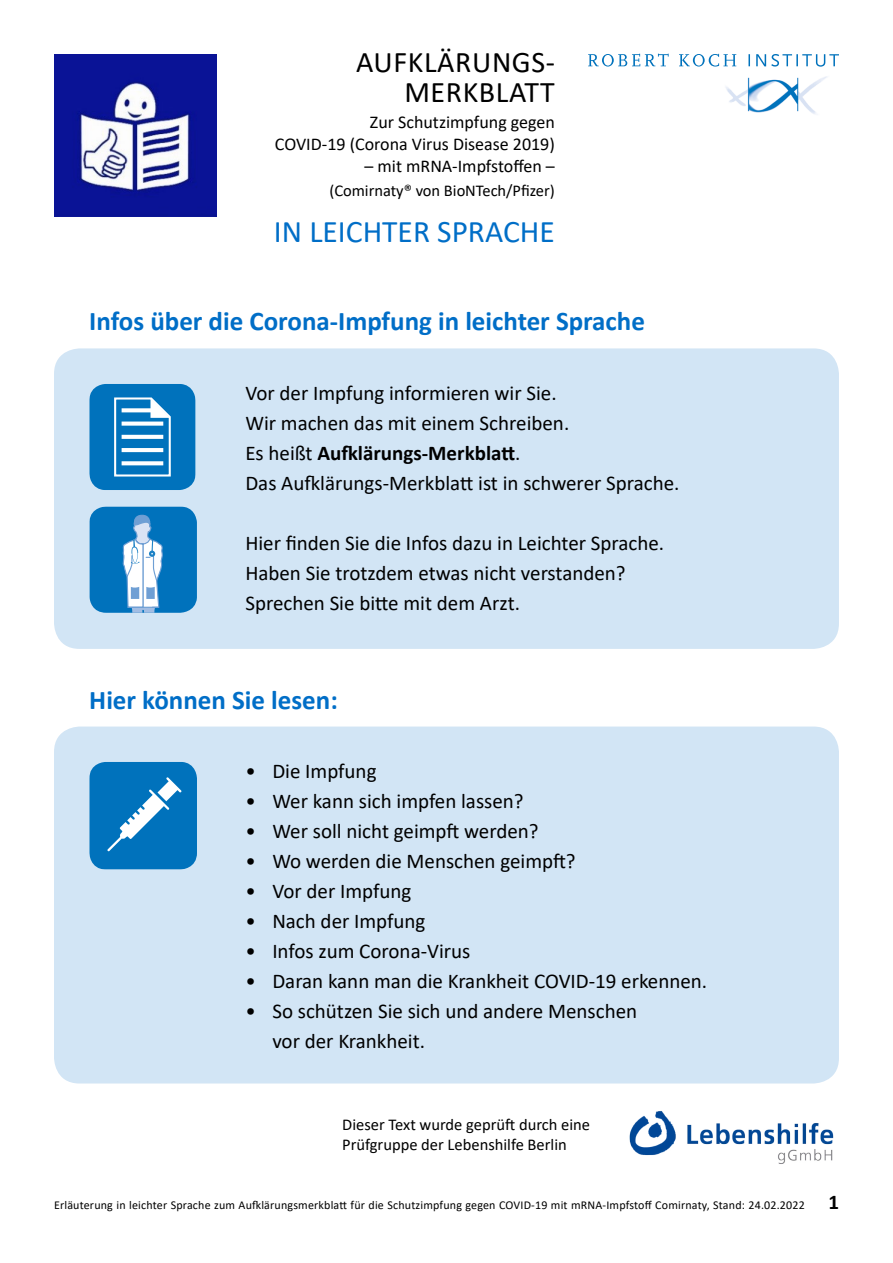
<style>
.page{position:relative;width:893px;height:1263px;background:#fff}
.page>*{position:absolute;margin:0;border:0;box-sizing:border-box;transform-origin:0 0}
.t1{font:31.5px "Calibri";color:#006ec7}
.t2{font:30px/30px "Calibri";letter-spacing:.02em;color:#000;text-align:right}
.t3{font:700 27px "Calibri";color:#006ec7}
.Fließtext{font:21px/30px "Calibri";color:#000}
.Fließtext-2{font:700 21px "Calibri";color:#000}
.t4{font:18px/21.6px "Calibri";color:#000;text-align:right}
.t5{font:16.5px "Calibri";color:#000}
.Fußzeile{font:12px "Calibri";letter-spacing:.015em;color:#000}
.s1{font-weight:400}
.s2{font-weight:700;font-size:21px}
</style>
<div class="page">
<img style="left:629px;top:1111px;width:205px;height:53px">
<div style="left:54px;top:348px;width:785px;height:301px;background:#d2e5f5;border-radius:26px"></div>
<svg style="left:89px;top:384px;width:107px;height:106px"></svg>
<svg style="left:122px;top:461px;width:41px;height:4px"></svg>
<svg style="left:122px;top:408px;width:36px;height:4px"></svg>
<div style="left:122px;top:421px;width:41px;height:5px;background:#fff"></div>
<svg style="left:122px;top:435px;width:41px;height:4px"></svg>
<hr style="left:122px;top:448px;width:41px;height:4px;background:#fff">
<svg style="left:89px;top:506px;width:108px;height:107px"></svg>
<div style="left:54px;top:726px;width:785px;height:357px;background:#d2e5f5;border-radius:26px"></div>
<svg style="left:89px;top:762px;width:108px;height:107px"></svg>
<img style="left:54px;top:54px;width:163px;height:163px">
<svg style="left:588px;top:54px;width:251px;height:13px"></svg>
<img style="left:726px;top:76px;width:101px;height:38px">
<h1 class="t2" style="left:356px;top:47px;width:200px">AUFKLÄRUNGS-<br>MERKBLATT</h1>
<p class="t4" style="left:275px;top:111px;width:281px">Zur Schutzimpfung gegen<br>COVID-19 (Corona Virus Disease 2019)</p>
<p class="t4" style="left:365px;top:154px;width:192px">– mit mRNA-Impfstoffen –</p>
<p class="t5" style="left:329px;top:179px;width:227px">(Comirnaty® von BioNTech/Pfizer)</p>
<p class="t1" style="left:274px;top:210px;width:282px">IN LEICHTER SPRACHE</p>
<h2 class="t3" style="left:89px;top:302px;width:557px">Infos über die Corona-Impfung in leichter Sprache</h2>
<p class="Fließtext" style="left:245px;top:377px;width:313px">Vor der Impfung informieren wir Sie.</p>
<p class="Fließtext" style="left:245px;top:407px;width:325px">Wir machen das mit einem Schreiben.</p>
<p class="Fließtext-2" style="left:245px;top:438px;width:277px"><span class="s1">Es heißt</span> Aufklärungs-Merkblatt<span class="s1">.</span></p>
<p class="Fließtext" style="left:245px;top:467px;width:436px">Das Aufklärungs-Merkblatt ist in schwerer Sprache.</p>
<p class="Fließtext" style="left:245px;top:527px;width:420px">Hier finden Sie die Infos dazu in Leichter Sprache.</p>
<p class="Fließtext" style="left:245px;top:557px;width:382px">Haben Sie trotzdem etwas nicht verstanden?</p>
<p class="Fließtext" style="left:245px;top:587px;width:276px">Sprechen Sie bitte mit dem Arzt.</p>
<h2 class="t3" style="left:89px;top:680px;width:250px">Hier können Sie lesen:</h2>
<p class="Fließtext" style="left:245px;top:755px;width:133px">• Die Impfung</p>
<p class="Fließtext" style="left:245px;top:785px;width:280px">• Wer kann sich impfen lassen?</p>
<p class="Fließtext" style="left:245px;top:815px;width:295px">• Wer soll nicht geimpft werden?</p>
<p class="Fließtext" style="left:245px;top:845px;width:332px">• Wo werden die Menschen geimpft?</p>
<p class="Fließtext" style="left:245px;top:875px;width:167px">• Vor der Impfung</p>
<p class="Fließtext" style="left:245px;top:905px;width:182px">• Nach der Impfung</p>
<p class="Fließtext" style="left:245px;top:935px;width:227px">• Infos zum Corona-Virus</p>
<p class="Fließtext" style="left:245px;top:965px;width:463px">• Daran kann man die Krankheit COVID-19 erkennen.</p>
<p class="Fließtext" style="left:272px;top:995px;width:366px;text-indent:-27px">• So schützen Sie sich und andere Menschen vor der Krankheit.</p>
<p class="t5" style="left:342px;top:1113px;width:249px">Dieser Text wurde geprüft durch eine</p>
<p class="t5" style="left:342px;top:1133px;width:226px">Prüfgruppe der Lebenshilfe Berlin</p>
<p class="Fußzeile" style="left:54px;top:1197px;width:786px">Erläuterung in leichter Sprache zum Aufklärungsmerkblatt für die Schutzimpfung gegen COVID-19 mit mRNA-Impfstoff Comirnaty, Stand: 24.02.2022 <span class="s2">1</span></p>
</div>
